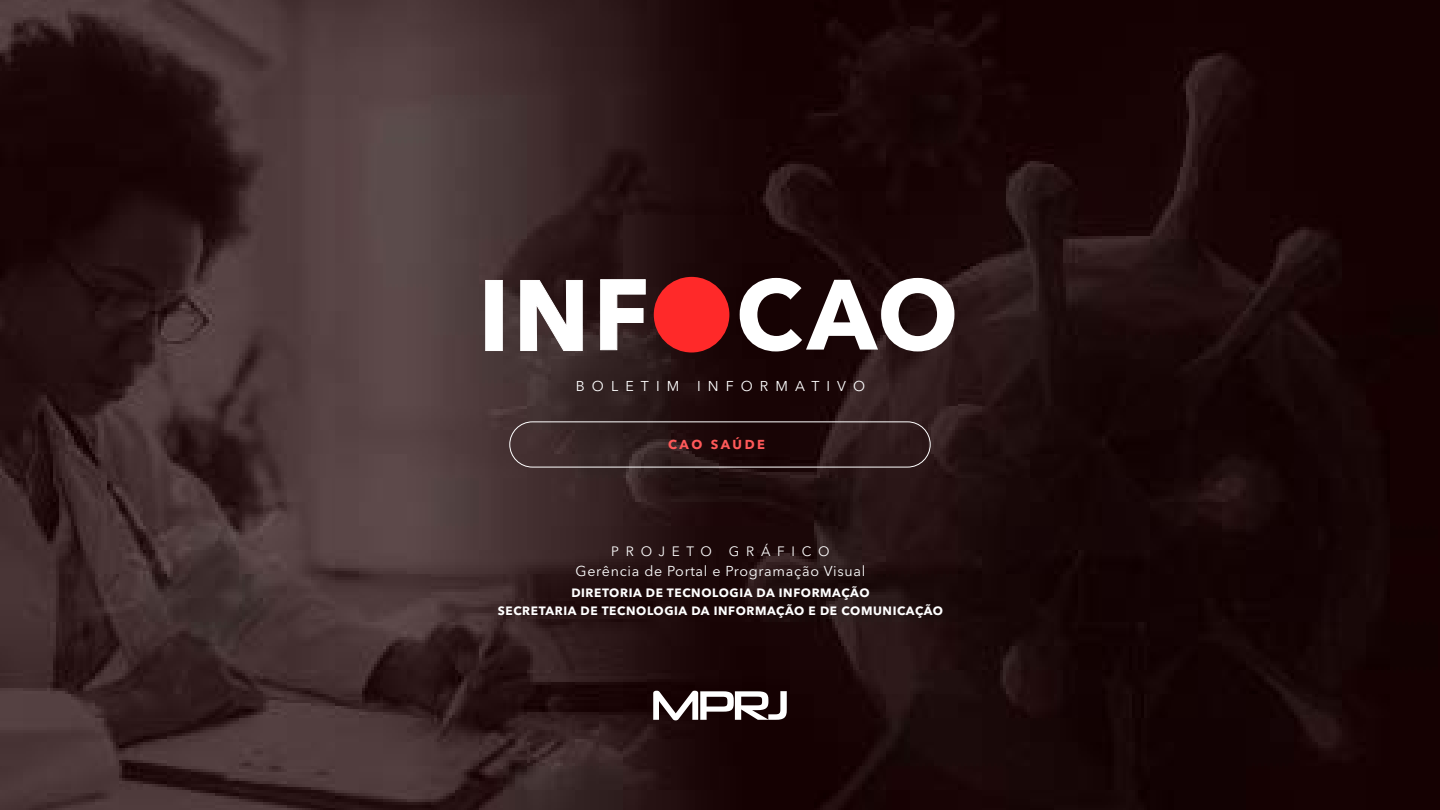
<style>
.page{position:relative;width:1440px;height:810px;background:#fff}
.page>*{position:absolute;margin:0;border:0;box-sizing:border-box;transform-origin:0 0}
.t1{font:14.25px "Avenir Next LT Pro";letter-spacing:.05em;color:#fff}
.t2{font:14.17px "Avenir Next LT Pro";letter-spacing:.5em;color:#fff}
.t3{font:13.5px "Avenir Next LT Pro";letter-spacing:.5em;color:#fff}
.t4{font:700 12.9px "Avenir Next LT Pro";letter-spacing:.195em;color:#ff5959}
.t5{font:700 12px/18.8px "Avenir Next LT Pro";letter-spacing:.05em;color:#fff;text-align:center}
</style>
<div class="page">
<img style="left:0;top:0;width:1440px;height:810px">
<svg style="left:653px;top:691px;width:134px;height:29px"></svg>
<div style="left:510px;top:422px;width:420px;height:45px;border:1px solid #fff;border-radius:23px"></div>
<div style="left:486px;top:280px;width:17px;height:71px;background:#fff;border:1px solid #fff"></div>
<svg style="left:520px;top:280px;width:63px;height:71px"></svg>
<svg style="left:600px;top:279px;width:46px;height:71px"></svg>
<svg style="left:740px;top:278px;width:214px;height:73px"></svg>
<div style="left:654px;top:277px;width:75px;height:76px;background:#ff2929;border-radius:50%"></div>
<p class="t2" style="left:576px;top:377px;width:291px">BOLETIM INFORMATIVO</p>
<p class="t4" style="left:668px;top:436px;width:98px">CAO SAÚDE</p>
<p class="t3" style="left:611px;top:543px;width:220px">PROJETO GRÁFICO</p>
<p class="t1" style="left:576px;top:563px;width:291px">Gerência de Portal e Programação Visual</p>
<p class="t5" style="left:498px;top:583px;width:447px">DIRETORIA DE TECNOLOGIA DA INFORMAÇÃO<br>SECRETARIA DE TECNOLOGIA DA INFORMAÇÃO E DE COMUNICAÇÃO</p>
</div>
